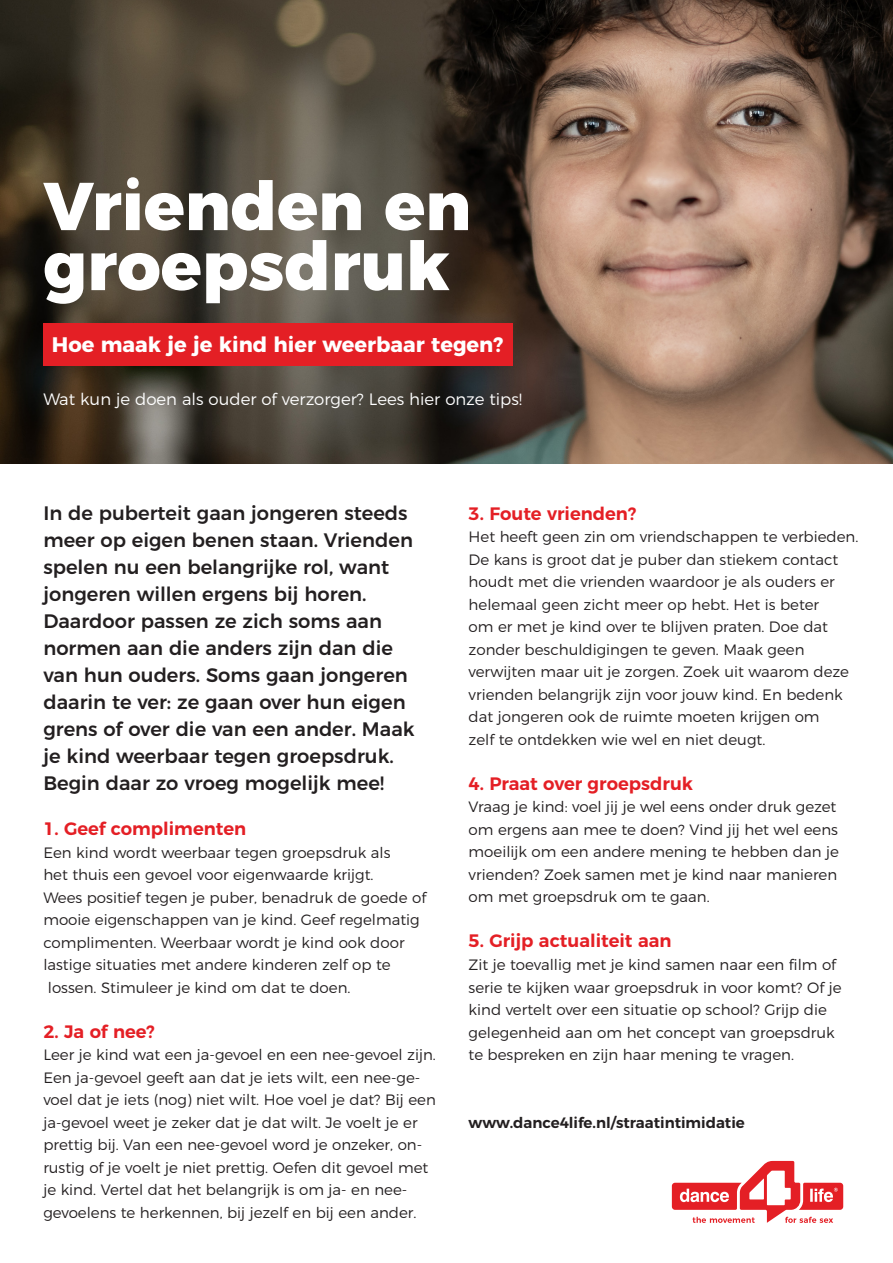
<style>
.page{position:relative;width:893px;height:1263px;background:#fff}
.page>*{position:absolute;margin:0;border:0;box-sizing:border-box;transform-origin:0 0}
.t1{font:800 67.5px/60px "Montserrat";color:#fff}
.t2{font:700 21px "Montserrat";color:#fff}
.t3{font:500 19.5px/27px "Montserrat";color:#231f20}
.t4{font:600 18px "Montserrat";color:#e41f25}
.t5{font:300 16.5px "Montserrat";color:#fff}
.t6{font:300 15px/22.5px "Montserrat";color:#231f20}
.t7{font:600 15px "Montserrat";color:#231f20}
</style>
<div class="page">
<svg style="left:672px;top:1161px;width:171px;height:62px"></svg>
<img style="left:0;top:0;width:893px;height:463px">
<div style="left:43px;top:323px;width:470px;height:43px;background:#e41f25"></div>
<p class="t1" style="left:43px;top:171px;width:429px">Vrienden en groepsdruk</p>
<p class="t2" style="left:52px;top:327px;width:453px">Hoe maak je je kind hier weerbaar tegen?</p>
<p class="t5" style="left:43px;top:386px;width:480px">Wat kun je doen als ouder of verzorger? Lees hier onze tips!</p>
<p class="t3" style="left:43px;top:498px;width:371px">In de puberteit gaan jongeren steeds meer op eigen benen staan. Vrienden spelen nu een belangrijke rol, want</p>
<p class="t3" style="left:43px;top:579px;width:325px">jongeren willen ergens bij horen.</p>
<p class="t3" style="left:43px;top:606px;width:340px">Daardoor passen ze zich soms aan</p>
<p class="t3" style="left:43px;top:633px;width:351px">normen aan die anders zijn dan die</p>
<p class="t3" style="left:43px;top:660px;width:373px">van hun ouders. Soms gaan jongeren daarin te ver: ze gaan over hun eigen grens of over die van een ander. Maak je kind weerbaar tegen groepsdruk.</p>
<p class="t3" style="left:43px;top:768px;width:342px">Begin daar zo vroeg mogelijk mee!</p>
<p class="t4" style="left:43px;top:814px;width:204px">1. Geef complimenten</p>
<p class="t6" style="left:43px;top:840px;width:349px">Een kind wordt weerbaar tegen groepsdruk als</p>
<p class="t6" style="left:43px;top:862px;width:332px">het thuis een gevoel voor eigenwaarde krijgt.</p>
<p class="t6" style="left:43px;top:885px;width:384px">Wees positief tegen je puber, benadruk de goede of</p>
<p class="t6" style="left:43px;top:907px;width:378px">mooie eigenschappen van je kind. Geef regelmatig</p>
<p class="t6" style="left:43px;top:930px;width:363px">complimenten. Weerbaar wordt je kind ook door</p>
<p class="t6" style="left:43px;top:952px;width:349px">lastige situaties met andere kinderen zelf op te</p>
<p class="t6" style="left:48px;top:975px;width:304px">lossen. Stimuleer je kind om dat te doen.</p>
<p class="t4" style="left:43px;top:1017px;width:113px">2. Ja of nee?</p>
<p class="t6" style="left:43px;top:1042px;width:394px">Leer je kind wat een ja-gevoel en een nee-gevoel zijn.<br>Een ja-gevoel geeft aan dat je iets wilt, een nee-ge&shy;voel dat je iets (nog) niet wilt. Hoe voel je dat? Bij een ja-gevoel weet je zeker dat je dat wilt. Je voelt je er prettig bij. Van een nee-gevoel word je onzeker, on&shy;rustig of je voelt je niet prettig. Oefen dit gevoel met je kind. Vertel dat het belangrijk is om ja- en nee-</p>
<p class="t6" style="left:43px;top:1200px;width:375px">gevoelens te herkennen, bij jezelf en bij een ander.</p>
<p class="t4" style="left:469px;top:499px;width:169px">3. Foute vrienden?</p>
<p class="t6" style="left:469px;top:525px;width:391px">Het heeft geen zin om vriendschappen te verbieden.<br>De kans is groot dat je puber dan stiekem contact houdt met die vrienden waardoor je als ouders er helemaal geen zicht meer op hebt. Het is beter<br>om er met je kind over te blijven praten. Doe dat zonder beschuldigingen te geven. Maak geen verwijten maar uit je zorgen. Zoek uit waarom deze vrienden belangrijk zijn voor jouw kind. En bedenk dat jongeren ook de ruimte moeten krijgen om<br>zelf te ontdekken wie wel en niet deugt.</p>
<p class="t4" style="left:469px;top:769px;width:226px">4. Praat over groepsdruk</p>
<p class="t6" style="left:469px;top:795px;width:372px">Vraag je kind: voel jij je wel eens onder druk gezet om ergens aan mee te doen? Vind jij het wel eens moeilijk om een andere mening te hebben dan je vrienden? Zoek samen met je kind naar manieren om met groepsdruk om te gaan.</p>
<p class="t4" style="left:469px;top:926px;width:204px">5. Grijp actualiteit aan</p>
<p class="t6" style="left:469px;top:952px;width:374px">Zit je toevallig met je kind samen naar een film of serie te kijken waar groepsdruk in voor komt? Of je kind vertelt over een situatie op school? Grijp die</p>
<p class="t6" style="left:469px;top:1020px;width:368px">gelegenheid aan om het concept van groepsdruk</p>
<p class="t6" style="left:469px;top:1042px;width:327px">te bespreken en zijn haar mening te vragen.</p>
<p class="t7" style="left:469px;top:1110px;width:278px">www.dance4life.nl/straatintimidatie</p>
</div>
